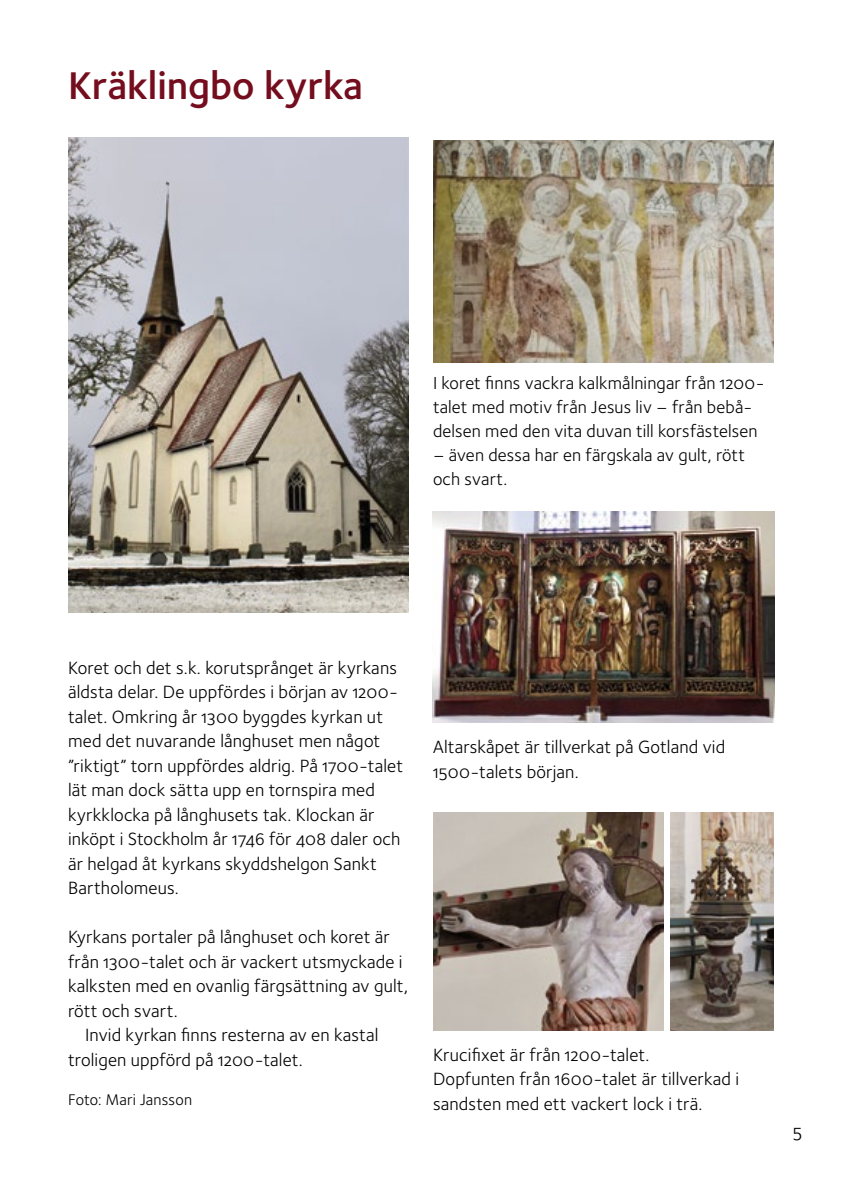
<style>
.page{position:relative;width:842px;height:1191px;background:#fff}
.page>*{position:absolute;margin:0;border:0;box-sizing:border-box;transform-origin:0 0}
.t1{font:600 40px "Foundry Sterling";color:#740d1d}
.t2{font:19.6px "Foundry Sterling Book OSF";color:#000}
.t3{font:18.4px/24.4px "Foundry Sterling Book OSF";letter-spacing:.01em;color:#000}
.t4{font:18px/24px "Foundry Sterling Book OSF";letter-spacing:.01em;color:#000}
.t5{font:16px "Foundry Sterling Book OSF";letter-spacing:.015em;color:#000}
</style>
<div class="page">
<img style="left:68px;top:137px;width:341px;height:475px">
<img style="left:433px;top:140px;width:341px;height:222px">
<img style="left:670px;top:813px;width:104px;height:217px">
<img style="left:433px;top:512px;width:341px;height:210px">
<img style="left:433px;top:813px;width:230px;height:217px">
<h1 class="t1" style="left:68px;top:57px;width:296px">Kräklingbo kyrka</h1>
<p class="t4" style="left:433px;top:370px;width:333px">I koret finns vackra kalkmålningar från 1200- talet med motiv från Jesus liv – från bebå&shy;delsen med den vita duvan till korsfästelsen</p>
<p class="t4" style="left:433px;top:442px;width:314px">– även dessa har en färgskala av gult, rött och svart.</p>
<p class="t3" style="left:68px;top:655px;width:337px">Koret och det s.k. korutsprånget är kyrkans äldsta delar. De uppfördes i början av 1200- talet. Omkring år 1300 byggdes kyrkan ut med det nuvarande långhuset men något ”riktigt” torn uppfördes aldrig. På 1700-talet lät man dock sätta upp en tornspira med kyrkklocka på långhusets tak. Klockan är inköpt i Stockholm år 1746 för 408 daler och är helgad åt kyrkans skyddshelgon Sankt Bartholomeus.</p>
<p class="t3" style="left:68px;top:924px;width:323px">Kyrkans portaler på långhuset och koret är</p>
<p class="t3" style="left:68px;top:949px;width:336px">från 1300-talet och är vackert utsmyckade i</p>
<p class="t3" style="left:68px;top:973px;width:341px">kalksten med en ovanlig färgsättning av gult,</p>
<p class="t3" style="left:68px;top:997px;width:111px">rött och svart.</p>
<p class="t3" style="left:85px;top:1022px;width:295px">Invid kyrkan finns resterna av en kastal</p>
<p class="t3" style="left:68px;top:1046px;width:236px">troligen uppförd på 1200-talet.</p>
<p class="t5" style="left:68px;top:1088px;width:126px">Foto: Mari Jansson</p>
<p class="t3" style="left:433px;top:734px;width:294px">Altarskåpet är tillverkat på Gotland vid<br>1500-talets början.</p>
<p class="t3" style="left:433px;top:1041px;width:308px">Krucifixet är från 1200-talet.<br>Dopfunten från 1600-talet är tillverkad i sandsten med ett vackert lock i trä.</p>
<p class="t2" style="left:792px;top:1117px;width:11px">5</p>
</div>
